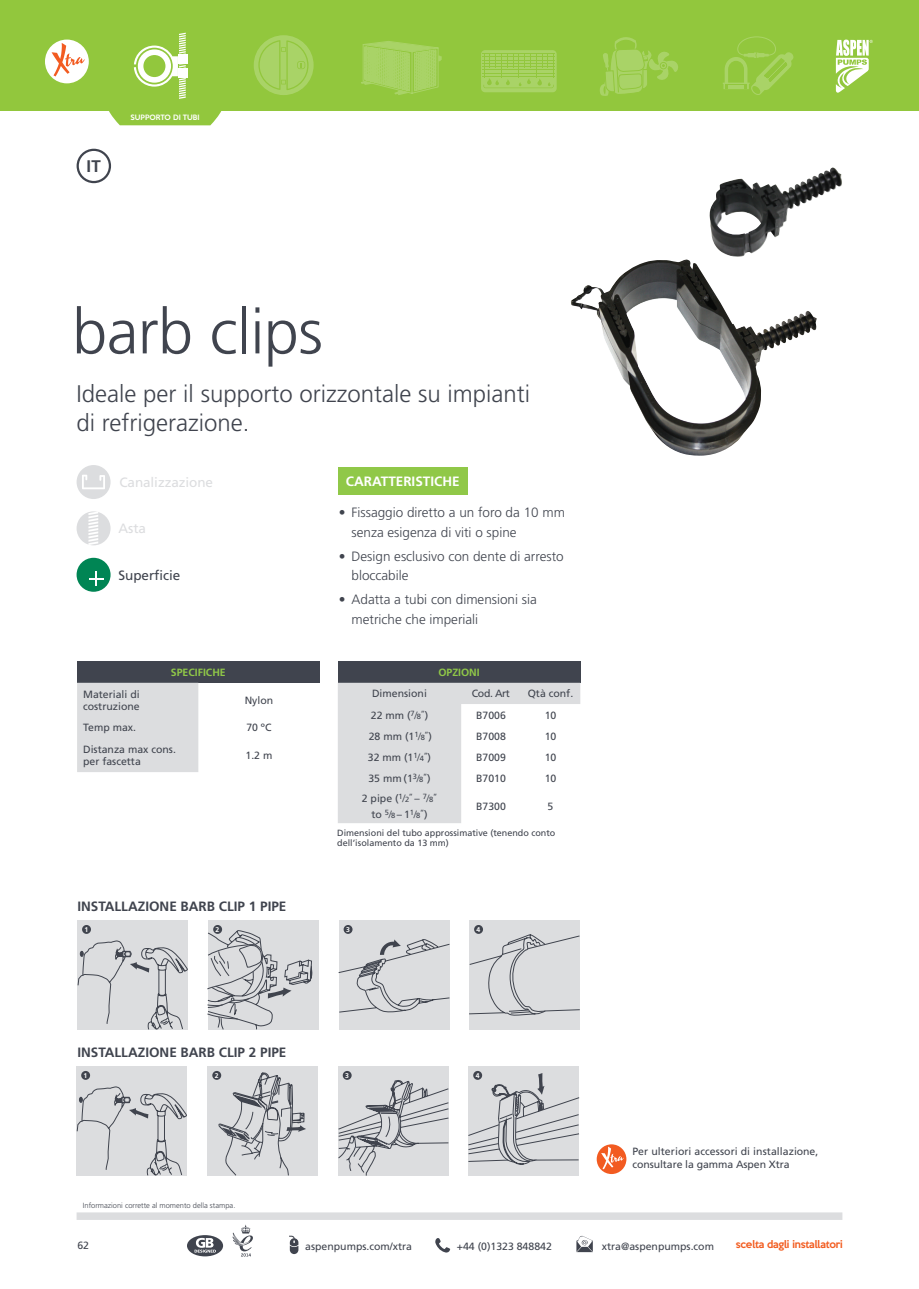
<style>
.page{position:relative;width:919px;height:1289px;background:#fff}
.page>*{position:absolute;margin:0;border:0;box-sizing:border-box;transform-origin:0 0}
.t1{font:300 63px "Frutiger LT Pro";letter-spacing:-.01em;color:#40444e}
.t2{font:300 24px/28.8px "Frutiger LT Pro";color:#40444e}
.t3{font:700 16.8px "Frutiger LT Pro";color:#40444e}
.t4{font:300 13.5px/19.5px "Frutiger LT Pro";color:#40444e}
.t5{font:700 13.5px "Frutiger LT Pro";color:#40444e}
.t6{font:13.5px "Frutiger LT Pro";letter-spacing:-.005em;color:#dcdddf}
.t7{font:700 13.5px "Frutiger LT Pro";color:#fff}
.t8{font:13.5px "Frutiger LT Pro";letter-spacing:-.005em;color:#40444e}
.t9{font:10.5px/12px "Frutiger LT Pro";color:#40444e}
.t10{font:700 10.5px "Frutiger LT Pro";color:#90c848}
.t11{font:500 9.6px "Keep Calm";letter-spacing:-.02em;color:#f25d21}
.t12{font:9px/9.8px "Frutiger LT Pro";color:#40444e}
.t13{font:300 7.5px "Frutiger LT Pro";color:#40444e}
.t14{font:700 6.9px "Frutiger LT Pro";color:#fff}
.t15{font:500 6.75px "Keep Calm";color:#fff}
.s1{font-weight:300}
.s2{font-size:7.5px}
</style>
<div class="page">
<div style="left:0;top:0;width:918px;height:110px;background:#92c73d"></div>
<svg style="left:835px;top:40px;width:37px;height:53px"></svg>
<div style="left:45px;top:40px;width:44px;height:43px;background:#fff;border-radius:50%"></div>
<svg style="left:52px;top:43px;width:33px;height:33px"></svg>
<svg style="left:134px;top:33px;width:52px;height:66px"></svg>
<div style="left:178px;top:54px;width:9px;height:10px;background:#fff"></div>
<div style="left:178px;top:68px;width:9px;height:10px;background:#fff"></div>
<div style="left:481px;top:50px;width:75px;height:42px;background:#a9d367;border-radius:4px"></div>
<svg style="left:483px;top:54px;width:71px;height:34px"></svg>
<hr style="left:482px;top:53px;width:73px;height:1px;background:#92c73d">
<hr style="left:482px;top:56px;width:73px;height:1px;background:#92c73d">
<hr style="left:482px;top:60px;width:73px;height:1px;background:#92c73d">
<hr style="left:482px;top:63px;width:73px;height:1px;background:#92c73d">
<hr style="left:482px;top:66px;width:73px;height:1px;background:#92c73d">
<hr style="left:482px;top:70px;width:73px;height:1px;background:#92c73d">
<hr style="left:482px;top:73px;width:73px;height:1px;background:#92c73d">
<hr style="left:482px;top:76px;width:73px;height:1px;background:#92c73d">
<svg style="left:361px;top:41px;width:80px;height:54px"></svg>
<svg style="left:108px;top:110px;width:114px;height:15px;background:#9ccc4e"></svg>
<svg style="left:600px;top:37px;width:78px;height:59px"></svg>
<svg style="left:723px;top:36px;width:70px;height:59px"></svg>
<div style="left:254px;top:35px;width:59px;height:60px;background:#a9d367;border-radius:50%"></div>
<svg style="left:258px;top:40px;width:50px;height:50px"></svg>
<div style="left:77px;top:149px;width:34px;height:34px;border:2px solid #40444e;border-radius:50%"></div>
<svg style="left:576px;top:1235px;width:16px;height:16px"></svg>
<svg style="left:435px;top:1238px;width:15px;height:14px"></svg>
<svg style="left:289px;top:1235px;width:9px;height:18px"></svg>
<svg style="left:187px;top:1235px;width:36px;height:21px"></svg>
<svg style="left:232px;top:1224px;width:21px;height:32px"></svg>
<div style="left:77px;top:1212px;width:765px;height:7px;background:#dcdddf"></div>
<div style="left:77px;top:661px;width:242px;height:21px;background:#40444e"></div>
<div style="left:77px;top:682px;width:121px;height:90px;background:#dcdddf"></div>
<div style="left:338px;top:661px;width:242px;height:21px;background:#40444e"></div>
<svg style="left:338px;top:682px;width:242px;height:141px"></svg>
<div style="left:76px;top:1065px;width:111px;height:110px;background:#dcdddf"></div>
<svg style="left:77px;top:1086px;width:110px;height:89px"></svg>
<div style="left:207px;top:1065px;width:111px;height:110px;background:#dcdddf"></div>
<div style="left:468px;top:1066px;width:111px;height:109px;background:#dcdddf"></div>
<div style="left:338px;top:1065px;width:110px;height:110px;background:#dcdddf"></div>
<div style="left:343px;top:1070px;width:8px;height:9px;background:#40444e;border-radius:50%"></div>
<div style="left:81px;top:1070px;width:9px;height:9px;background:#40444e;border-radius:50%"></div>
<svg style="left:338px;top:1079px;width:111px;height:97px"></svg>
<svg style="left:468px;top:1072px;width:111px;height:92px"></svg>
<div style="left:77px;top:920px;width:111px;height:109px;background:#dcdddf"></div>
<div style="left:208px;top:920px;width:110px;height:109px;background:#dcdddf"></div>
<div style="left:469px;top:920px;width:111px;height:109px;background:#dcdddf"></div>
<div style="left:338px;top:920px;width:111px;height:109px;background:#dcdddf"></div>
<div style="left:213px;top:925px;width:9px;height:8px;background:#40444e;border-radius:50%"></div>
<div style="left:343px;top:925px;width:9px;height:8px;background:#40444e;border-radius:50%"></div>
<div style="left:474px;top:925px;width:9px;height:8px;background:#40444e;border-radius:50%"></div>
<div style="left:82px;top:925px;width:9px;height:8px;background:#40444e;border-radius:50%"></div>
<svg style="left:207px;top:930px;width:105px;height:245px"></svg>
<svg style="left:338px;top:930px;width:112px;height:82px"></svg>
<svg style="left:77px;top:940px;width:111px;height:90px"></svg>
<svg style="left:469px;top:934px;width:111px;height:82px"></svg>
<img style="left:709px;top:168px;width:123px;height:89px">
<img style="left:571px;top:259px;width:245px;height:196px">
<div style="left:77px;top:558px;width:33px;height:33px;background:#008554;border-radius:50%"></div>
<svg style="left:89px;top:571px;width:14px;height:14px"></svg>
<div style="left:77px;top:511px;width:33px;height:34px;background:#dcdddf;border-radius:50%"></div>
<svg style="left:88px;top:511px;width:10px;height:34px"></svg>
<div style="left:77px;top:465px;width:33px;height:34px;background:#dcdddf;border-radius:50%"></div>
<svg style="left:82px;top:474px;width:23px;height:15px"></svg>
<div style="left:338px;top:468px;width:129px;height:27px;background:#90c848"></div>
<svg style="left:596px;top:1144px;width:30px;height:29px"></svg>
<svg style="left:601px;top:1146px;width:22px;height:23px"></svg>
<h3 class="t3" style="left:87px;top:156px;width:16px">IT</h3>
<p class="t15" style="left:131px;top:112px;width:70px">SUPPORTO DI TUBI</p>
<h1 class="t1" style="left:72px;top:295px;width:252px">barb clips</h1>
<h2 class="t2" style="left:77px;top:379px;width:455px">Ideale per il supporto orizzontale su impianti di refrigerazione.</h2>
<p class="t6" style="left:119px;top:474px;width:95px">Canalizzazione</p>
<p class="t6" style="left:118px;top:521px;width:29px">Asta</p>
<p class="t8" style="left:118px;top:567px;width:63px">Superficie</p>
<p class="t10" style="left:171px;top:666px;width:56px">SPECIFICHE</p>
<p class="t9" style="left:83px;top:688px;width:58px">Materiali di costruzione</p>
<p class="t9" style="left:245px;top:694px;width:30px">Nylon</p>
<p class="t9" style="left:83px;top:721px;width:54px">Temp max.</p>
<p class="t9" style="left:246px;top:721px;width:27px">70 ºC</p>
<p class="t9" style="left:83px;top:743px;width:94px">Distanza max cons. per fascetta</p>
<p class="t9" style="left:245px;top:749px;width:28px">1.2 m</p>
<p class="t5" style="left:77px;top:898px;width:210px">INSTALLAZIONE BARB CLIP 1 PIPE</p>
<p class="t7" style="left:346px;top:473px;width:115px">CARATTERISTICHE</p>
<p class="t4" style="left:351px;top:503px;width:215px;text-indent:-13px">• Fissaggio diretto a un foro da 10 mm senza esigenza di viti o spine</p>
<p class="t4" style="left:351px;top:546px;width:214px;text-indent:-13px">• Design esclusivo con dente di arresto bloccabile</p>
<p class="t4" style="left:351px;top:589px;width:187px;text-indent:-13px">• Adatta a tubi con dimensioni sia metriche che imperiali</p>
<p class="t10" style="left:438px;top:666px;width:43px">OPZIONI</p>
<p class="t9" style="left:372px;top:687px;width:56px">Dimensioni</p>
<p class="t9" style="left:472px;top:687px;width:39px">Cod. Art</p>
<p class="t9" style="left:527px;top:687px;width:47px">Qtà conf.</p>
<p class="t9" style="left:371px;top:709px;width:59px">22 mm (<sup>7</sup><span class="s1">/</span><span class="s2">8</span><sup>”</sup>)</p>
<p class="t9" style="left:476px;top:709px;width:31px">B7006</p>
<p class="t9" style="left:544px;top:709px;width:13px">10</p>
<p class="t9" style="left:369px;top:730px;width:65px">28 mm (1<sup>1</sup><span class="s1">/</span><span class="s2">8</span><sup>”</sup>)</p>
<p class="t9" style="left:476px;top:730px;width:31px">B7008</p>
<p class="t9" style="left:544px;top:730px;width:13px">10</p>
<p class="t9" style="left:368px;top:751px;width:65px">32 mm (1<sup>1</sup><span class="s1">/</span><span class="s2">4</span><sup>”</sup>)</p>
<p class="t9" style="left:476px;top:751px;width:31px">B7009</p>
<p class="t9" style="left:544px;top:751px;width:13px">10</p>
<p class="t9" style="left:368px;top:772px;width:64px">35 mm (1<sup>3</sup><span class="s1">/</span><span class="s2">8</span><sup>”</sup>)</p>
<p class="t9" style="left:476px;top:772px;width:31px">B7010</p>
<p class="t9" style="left:544px;top:772px;width:13px">10</p>
<p class="t9" style="left:362px;top:790px;width:77px;line-height:16.2px;text-align:center">2 pipe (<sup>1</sup><span class="s1">/</span><span class="s2">2</span><sup>”</sup> – <sup>7</sup><span class="s1">/</span><span class="s2">8</span><sup>” </sup>to <sup>5</sup><span class="s1">/</span><span class="s2">8</span> – 1<sup>1</sup><span class="s1">/</span><span class="s2">8</span><sup>”</sup>)</p>
<p class="t9" style="left:476px;top:800px;width:31px">B7300</p>
<p class="t9" style="left:547px;top:800px;width:7px">5</p>
<p class="t12" style="left:337px;top:827px;width:220px">Dimensioni del tubo approssimative (tenendo conto dell’isolamento da 13 mm)</p>
<p class="t14" style="left:84px;top:925px;width:5px">1</p>
<p class="t14" style="left:216px;top:925px;width:5px">2</p>
<p class="t14" style="left:346px;top:925px;width:5px">3</p>
<p class="t14" style="left:476px;top:925px;width:5px">4</p>
<p class="t5" style="left:77px;top:1044px;width:210px">INSTALLAZIONE BARB CLIP 2 PIPE</p>
<p class="t14" style="left:84px;top:1071px;width:5px">1</p>
<p class="t14" style="left:215px;top:1071px;width:5px">2</p>
<p class="t14" style="left:345px;top:1071px;width:5px">3</p>
<p class="t14" style="left:475px;top:1071px;width:5px">4</p>
<p class="t13" style="left:83px;top:1200px;width:154px">Informazioni corrette al momento della stampa.</p>
<p class="t9" style="left:632px;top:1144px;width:187px;line-height:13.2px">Per ulteriori accessori di installazione, consultare la gamma Aspen Xtra</p>
<p class="t9" style="left:77px;top:1239px;width:13px">62</p>
<p class="t9" style="left:305px;top:1240px;width:108px">aspenpumps.com/xtra</p>
<p class="t9" style="left:457px;top:1240px;width:97px">+44 (0)1323 848842</p>
<p class="t9" style="left:601px;top:1240px;width:114px">xtra@aspenpumps.com</p>
<p class="t11" style="left:735px;top:1236px;width:109px">scelta dagli installatori</p>
</div>
